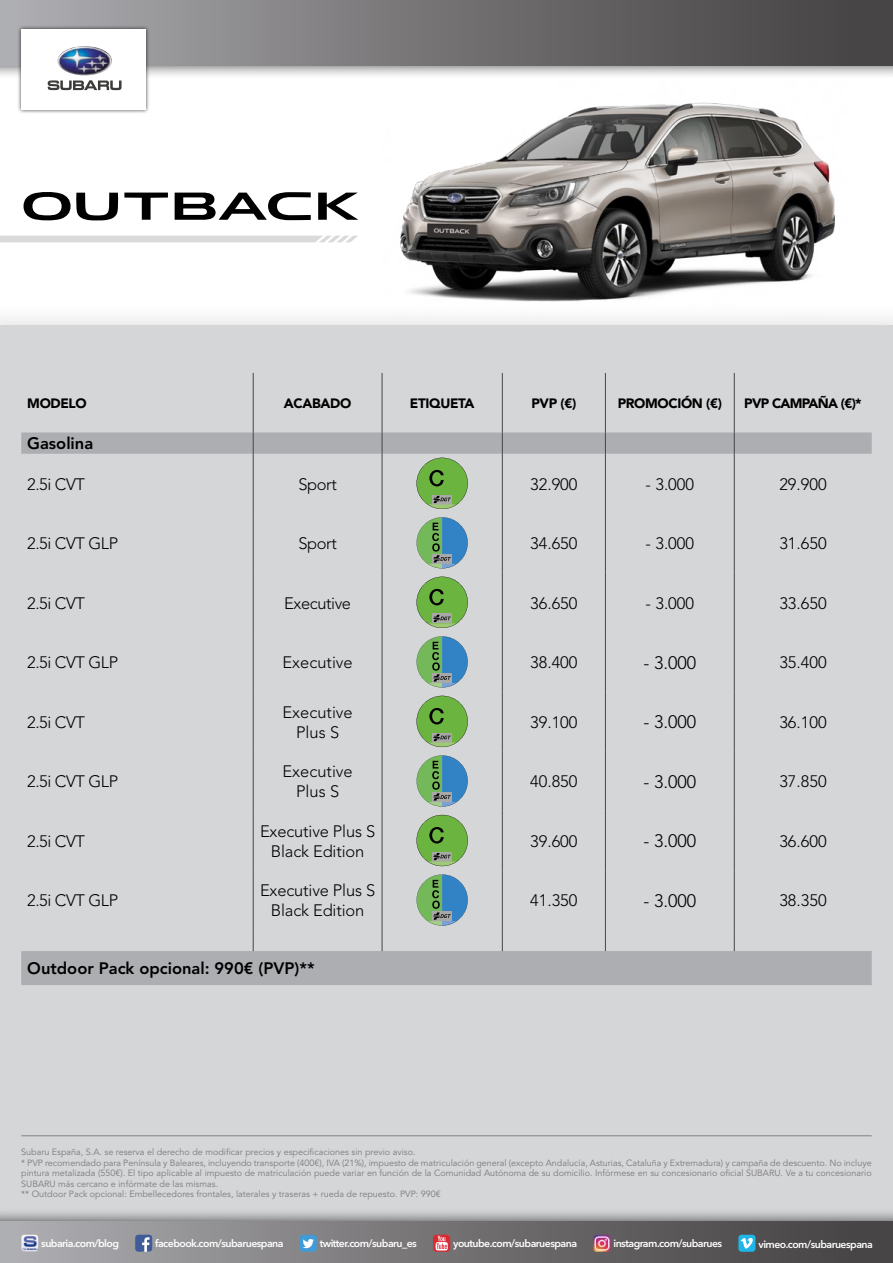
<style>
.page{position:relative;width:893px;height:1263px;background:#fff}
.page>*{position:absolute;margin:0;border:0;box-sizing:border-box;transform-origin:0 0}
.t1{font:300 18px "Avenir LT Std";color:#000}
.t2{font:300 16.5px/19.8px "Avenir LT Std";letter-spacing:-.01em;color:#000;text-align:center}
.t3{font:800 16.5px "Avenir LT Std";color:#000}
.t4{font:900 13.5px "Avenir LT Std";letter-spacing:-.025em;color:#000}
.t5{font:900 13.5px "Avenir LT Std";letter-spacing:-.05em;color:#000}
.t6{font:600 10.5px "Avenir Next LT Pro";letter-spacing:-.05em;color:#fff}
.t7{font:9px/10.5px "Avenir LT Std";color:#7c7b7b;text-align:justify}
</style>
<div class="page">
<div style="left:0;top:325px;width:893px;height:938px;background:#d5d6d8"></div>
<div style="left:0;top:1208px;width:893px;height:55px;background:#000;opacity:.75"></div>
<div style="left:0;top:1222px;width:893px;height:41px;background:linear-gradient(to right,#acacb0,#403d3e)"></div>
<img style="left:21px;top:1235px;width:17px;height:17px">
<svg style="left:135px;top:1235px;width:17px;height:17px"></svg>
<svg style="left:300px;top:1235px;width:17px;height:17px"></svg>
<svg style="left:433px;top:1235px;width:17px;height:17px"></svg>
<img style="left:593px;top:1235px;width:17px;height:17px">
<svg style="left:738px;top:1235px;width:17px;height:17px"></svg>
<img style="left:400px;top:102px;width:435px;height:200px">
<svg style="left:124px;top:193px;width:44px;height:27px"></svg>
<svg style="left:318px;top:193px;width:40px;height:27px"></svg>
<svg style="left:175px;top:192px;width:136px;height:28px"></svg>
<svg style="left:24px;top:192px;width:94px;height:29px"></svg>
<div style="left:0;top:236px;width:358px;height:6px;background:#dadada"></div>
<div style="left:0;top:0;width:893px;height:79px;background:#000;opacity:.75"></div>
<div style="left:0;top:0;width:893px;height:65px;background:linear-gradient(to right,#acacb0,#403d3e)"></div>
<div style="left:17px;top:25px;width:132px;height:89px;background:#000;opacity:.75"></div>
<div style="left:21px;top:29px;width:125px;height:80px;background:#fff"></div>
<img style="left:58px;top:46px;width:54px;height:29px">
<svg style="left:48px;top:80px;width:74px;height:10px"></svg>
<hr style="left:21px;top:1135px;width:851px;height:1px;background:#7f838c">
<svg style="left:21px;top:432px;width:851px;height:553px"></svg>
<hr style="left:253px;top:373px;width:1px;height:59px;background:#474546">
<hr style="left:382px;top:373px;width:1px;height:59px;background:#474546">
<hr style="left:502px;top:373px;width:1px;height:59px;background:#474546">
<hr style="left:605px;top:373px;width:1px;height:59px;background:#474546">
<hr style="left:734px;top:373px;width:1px;height:59px;background:#474546">
<svg style="left:253px;top:432px;width:1px;height:22px"></svg>
<svg style="left:382px;top:432px;width:1px;height:22px"></svg>
<svg style="left:502px;top:432px;width:1px;height:22px"></svg>
<svg style="left:605px;top:432px;width:1px;height:22px"></svg>
<svg style="left:734px;top:432px;width:1px;height:22px"></svg>
<hr style="left:253px;top:454px;width:1px;height:59px;background:#474546">
<hr style="left:382px;top:454px;width:1px;height:59px;background:#474546">
<hr style="left:502px;top:454px;width:1px;height:59px;background:#474546">
<hr style="left:605px;top:454px;width:1px;height:59px;background:#474546">
<hr style="left:734px;top:454px;width:1px;height:59px;background:#474546">
<hr style="left:253px;top:513px;width:1px;height:60px;background:#474546">
<hr style="left:382px;top:513px;width:1px;height:60px;background:#474546">
<hr style="left:502px;top:513px;width:1px;height:60px;background:#474546">
<hr style="left:605px;top:513px;width:1px;height:60px;background:#474546">
<hr style="left:734px;top:513px;width:1px;height:60px;background:#474546">
<hr style="left:253px;top:573px;width:1px;height:59px;background:#474546">
<hr style="left:382px;top:573px;width:1px;height:59px;background:#474546">
<hr style="left:502px;top:573px;width:1px;height:59px;background:#474546">
<hr style="left:605px;top:573px;width:1px;height:59px;background:#474546">
<hr style="left:734px;top:573px;width:1px;height:59px;background:#474546">
<hr style="left:253px;top:632px;width:1px;height:60px;background:#474546">
<hr style="left:382px;top:632px;width:1px;height:60px;background:#474546">
<hr style="left:502px;top:632px;width:1px;height:60px;background:#474546">
<hr style="left:605px;top:632px;width:1px;height:60px;background:#474546">
<hr style="left:734px;top:632px;width:1px;height:60px;background:#474546">
<hr style="left:253px;top:692px;width:1px;height:59px;background:#474546">
<hr style="left:382px;top:692px;width:1px;height:59px;background:#474546">
<hr style="left:502px;top:692px;width:1px;height:59px;background:#474546">
<hr style="left:605px;top:692px;width:1px;height:59px;background:#474546">
<hr style="left:734px;top:692px;width:1px;height:59px;background:#474546">
<hr style="left:253px;top:751px;width:1px;height:60px;background:#474546">
<hr style="left:382px;top:751px;width:1px;height:60px;background:#474546">
<hr style="left:502px;top:751px;width:1px;height:60px;background:#474546">
<hr style="left:605px;top:751px;width:1px;height:60px;background:#474546">
<hr style="left:734px;top:751px;width:1px;height:60px;background:#474546">
<hr style="left:253px;top:811px;width:1px;height:59px;background:#474546">
<hr style="left:382px;top:811px;width:1px;height:59px;background:#474546">
<hr style="left:502px;top:811px;width:1px;height:59px;background:#474546">
<hr style="left:605px;top:811px;width:1px;height:59px;background:#474546">
<hr style="left:734px;top:811px;width:1px;height:59px;background:#474546">
<hr style="left:253px;top:870px;width:1px;height:60px;background:#474546">
<hr style="left:382px;top:870px;width:1px;height:60px;background:#474546">
<hr style="left:502px;top:870px;width:1px;height:60px;background:#474546">
<hr style="left:605px;top:870px;width:1px;height:60px;background:#474546">
<hr style="left:734px;top:870px;width:1px;height:60px;background:#474546">
<svg style="left:253px;top:930px;width:1px;height:21px"></svg>
<svg style="left:382px;top:930px;width:1px;height:21px"></svg>
<svg style="left:502px;top:930px;width:1px;height:21px"></svg>
<svg style="left:605px;top:930px;width:1px;height:21px"></svg>
<svg style="left:734px;top:930px;width:1px;height:21px"></svg>
<svg style="left:417px;top:458px;width:51px;height:51px"></svg>
<svg style="left:417px;top:517px;width:51px;height:51px"></svg>
<svg style="left:417px;top:577px;width:51px;height:51px"></svg>
<svg style="left:417px;top:636px;width:51px;height:51px"></svg>
<svg style="left:417px;top:696px;width:51px;height:51px"></svg>
<svg style="left:417px;top:755px;width:51px;height:51px"></svg>
<svg style="left:417px;top:815px;width:51px;height:51px"></svg>
<svg style="left:417px;top:874px;width:51px;height:52px"></svg>
<p class="t4" style="left:27px;top:395px;width:61px">MODELO</p>
<p class="t4" style="left:284px;top:395px;width:69px">ACABADO</p>
<p class="t4" style="left:410px;top:395px;width:66px">ETIQUETA</p>
<p class="t4" style="left:531px;top:395px;width:46px">PVP (€)</p>
<p class="t4" style="left:618px;top:395px;width:106px">PROMOCIÓN (€)</p>
<p class="t5" style="left:744px;top:395px;width:119px">PVP CAMPAÑA (€)*</p>
<p class="t3" style="left:27px;top:434px;width:67px">Gasolina</p>
<p class="t2" style="left:27px;top:474px;width:59px">2.5i CVT</p>
<p class="t2" style="left:298px;top:474px;width:40px">Sport</p>
<p class="t2" style="left:530px;top:474px;width:49px">32.900</p>
<p class="t2" style="left:646px;top:474px;width:50px">- 3.000</p>
<p class="t2" style="left:779px;top:474px;width:49px">29.900</p>
<p class="t2" style="left:27px;top:533px;width:92px">2.5i CVT GLP</p>
<p class="t2" style="left:298px;top:533px;width:40px">Sport</p>
<p class="t2" style="left:530px;top:533px;width:49px">34.650</p>
<p class="t2" style="left:646px;top:533px;width:50px">- 3.000</p>
<p class="t2" style="left:779px;top:533px;width:49px">31.650</p>
<p class="t2" style="left:27px;top:593px;width:59px">2.5i CVT</p>
<p class="t2" style="left:284px;top:593px;width:68px">Executive</p>
<p class="t2" style="left:530px;top:593px;width:49px">36.650</p>
<p class="t2" style="left:646px;top:593px;width:50px">- 3.000</p>
<p class="t2" style="left:779px;top:593px;width:49px">33.650</p>
<p class="t2" style="left:27px;top:653px;width:92px">2.5i CVT GLP</p>
<p class="t2" style="left:282px;top:653px;width:72px">Executive</p>
<p class="t2" style="left:530px;top:653px;width:49px">38.400</p>
<p class="t1" style="left:643px;top:652px;width:54px">- 3.000</p>
<p class="t2" style="left:779px;top:653px;width:49px">35.400</p>
<p class="t2" style="left:27px;top:712px;width:59px">2.5i CVT</p>
<p class="t2" style="left:27px;top:772px;width:92px">2.5i CVT GLP</p>
<p class="t2" style="left:282px;top:702px;width:72px">Executive</p>
<p class="t2" style="left:296px;top:722px;width:45px">Plus S</p>
<p class="t2" style="left:282px;top:762px;width:72px">Executive</p>
<p class="t2" style="left:296px;top:781px;width:45px">Plus S</p>
<p class="t2" style="left:530px;top:712px;width:49px">39.100</p>
<p class="t1" style="left:643px;top:711px;width:54px">- 3.000</p>
<p class="t2" style="left:779px;top:712px;width:49px">36.100</p>
<p class="t2" style="left:530px;top:772px;width:49px">40.850</p>
<p class="t1" style="left:643px;top:771px;width:54px">- 3.000</p>
<p class="t2" style="left:779px;top:772px;width:49px">37.850</p>
<p class="t2" style="left:27px;top:831px;width:59px">2.5i CVT</p>
<p class="t2" style="left:260px;top:821px;width:117px">Executive Plus S<br>Black Edition</p>
<p class="t2" style="left:530px;top:831px;width:49px">39.600</p>
<p class="t1" style="left:643px;top:830px;width:54px">- 3.000</p>
<p class="t2" style="left:779px;top:831px;width:49px">36.600</p>
<p class="t2" style="left:27px;top:891px;width:92px">2.5i CVT GLP</p>
<p class="t2" style="left:260px;top:881px;width:117px">Executive Plus S<br>Black Edition</p>
<p class="t2" style="left:530px;top:891px;width:49px">41.350</p>
<p class="t1" style="left:643px;top:890px;width:54px">- 3.000</p>
<p class="t2" style="left:779px;top:891px;width:49px">38.350</p>
<p class="t3" style="left:27px;top:959px;width:289px">Outdoor Pack opcional: 990€ (PVP)**</p>
<p class="t7" style="left:21px;top:1147px;width:396px">Subaru España, S.A. se reserva el derecho de modificar precios y especificaciones sin previo aviso.</p>
<p class="t7" style="left:21px;top:1158px;width:852px">* PVP recomendado para Península y Baleares, incluyendo transporte (400€), IVA (21%), impuesto de matriculación general (excepto Andalucía, Asturias, Cataluña y Extremadura) y campaña de descuento. No incluye pintura metalizada (550€). El tipo aplicable al impuesto de matriculación puede variar en función de la Comunidad Autónoma de su domicilio. Infórmese en su concesionario oficial SUBARU. Ve a tu concesionario SUBARU más cercano e infórmate de las mismas.</p>
<p class="t7" style="left:21px;top:1189px;width:421px">** Outdoor Pack opcional: Embellecedores frontales, laterales y traseras + rueda de repuesto. PVP: 990€</p>
<p class="t6" style="left:41px;top:1237px;width:79px">subaria.com/blog</p>
<p class="t6" style="left:155px;top:1237px;width:130px">facebook.com/subaruespana</p>
<p class="t6" style="left:320px;top:1237px;width:99px">twitter.com/subaru_es</p>
<p class="t6" style="left:453px;top:1237px;width:126px">youtube.com/subaruespana</p>
<p class="t6" style="left:613px;top:1237px;width:110px">instagram.com/subarues</p>
<p class="t6" style="left:758px;top:1238px;width:116px">vimeo.com/subaruespana</p>
</div>
